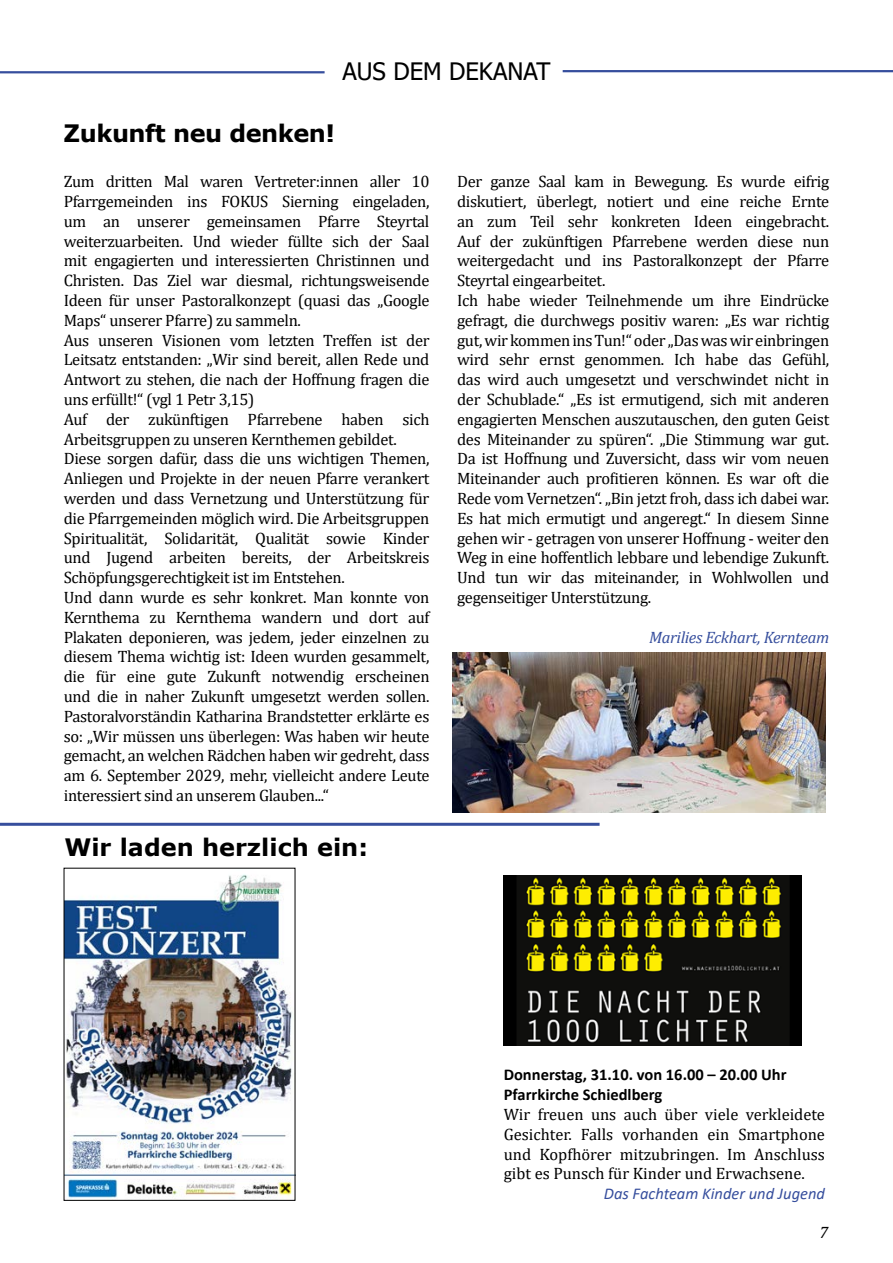
<style>
.page{position:relative;width:893px;height:1263px;background:#fff}
.page>*{position:absolute;margin:0;border:0;box-sizing:border-box;transform-origin:0 0}
.Fließtext_neu{font:700 24px "Verdana";color:#000}
.Fließtext_neu-2{font:700 24px "Verdana";letter-spacing:-.02em;color:#000}
.t1{font:24px "Tahoma";color:#000}
.Fließtext_neu-3{font:16.5px/19.8px "Cambria";letter-spacing:-.02em;color:#000;text-align:justify}
.Fließtext_neu-4{font:700 16.5px "Calibri";color:#000}
.Fließtext_neu-5{font:italic 16.5px "Calibri";color:#364e9d}
.Fließtext_neu-6{font:italic 16.5px "Cambria";letter-spacing:-.02em;color:#364e9d}
.t2{font:italic 16.5px "Cambria";color:#000}
</style>
<div class="page">
<hr style="left:0;top:71px;width:325px;height:2px;background:#364e9d">
<hr style="left:0;top:823px;width:600px;height:3px;background:#364e9d">
<hr style="left:563px;top:70px;width:330px;height:2px;background:#364e9d">
<img style="left:66px;top:874px;width:227px;height:325px">
<img style="left:504px;top:875px;width:297px;height:171px">
<img style="left:453px;top:653px;width:372px;height:160px">
<p class="t1" style="left:342px;top:55px;width:209px">AUS DEM DEKANAT</p>
<p class="Fließtext_neu-2" style="left:64px;top:116px;width:273px">Zukunft neu denken!</p>
<p class="Fließtext_neu-3" style="left:64px;top:172px;width:367px">Zum dritten Mal waren Vertreter:innen aller 10<br>Pfarrgemeinden ins FOKUS Sierning eingeladen, um an unserer gemeinsamen Pfarre Steyrtal weiterzuarbeiten. Und wieder füllte sich der Saal mit engagierten und interessierten Christinnen und Christen. Das Ziel war diesmal, richtungsweisende Ideen für unser Pastoralkonzept (quasi das „Google Maps“ unserer Pfarre) zu sammeln.</p>
<p class="Fließtext_neu-3" style="left:64px;top:330px;width:367px">Aus unseren Visionen vom letzten Treffen ist der Leitsatz entstanden: „Wir sind bereit, allen Rede und Antwort zu stehen, die nach der Hoffnung fragen die uns erfüllt!“ (vgl 1 Petr 3,15)</p>
<p class="Fließtext_neu-3" style="left:64px;top:409px;width:367px">Auf der zukünftigen Pfarrebene haben sich<br>Arbeitsgruppen zu unseren Kernthemen gebildet.</p>
<p class="Fließtext_neu-3" style="left:64px;top:449px;width:367px">Diese sorgen dafür, dass die uns wichtigen Themen, Anliegen und Projekte in der neuen Pfarre verankert werden und dass Vernetzung und Unterstützung für die Pfarrgemeinden möglich wird. Die Arbeitsgruppen Spiritualität, Solidarität, Qualität sowie Kinder und Jugend arbeiten bereits, der Arbeitskreis Schöpfungsgerechtigkeit ist im Entstehen.</p>
<p class="Fließtext_neu-3" style="left:64px;top:587px;width:367px">Und dann wurde es sehr konkret. Man konnte von Kernthema zu Kernthema wandern und dort auf Plakaten deponieren, was jedem, jeder einzelnen zu diesem Thema wichtig ist: Ideen wurden gesammelt, die für eine gute Zukunft notwendig erscheinen und die in naher Zukunft umgesetzt werden sollen.<br>Pastoralvorständin Katharina Brandstetter erklärte es so: „Wir müssen uns überlegen: Was haben wir heute gemacht, an welchen Rädchen haben wir gedreht, dass am 6. September 2029, mehr, vielleicht andere Leute interessiert sind an unserem Glauben...“</p>
<p class="Fließtext_neu" style="left:64px;top:830px;width:305px">Wir laden herzlich ein:</p>
<p class="Fließtext_neu-3" style="left:457px;top:172px;width:374px">Der ganze Saal kam in Bewegung. Es wurde eifrig diskutiert, überlegt, notiert und eine reiche Ernte an zum Teil sehr konkreten Ideen eingebracht.<br>Auf der zukünftigen Pfarrebene werden diese nun weitergedacht und ins Pastoralkonzept der Pfarre Steyrtal eingearbeitet.</p>
<p class="Fließtext_neu-3" style="left:457px;top:290px;width:374px">Ich habe wieder Teilnehmende um ihre Eindrücke gefragt, die durchwegs positiv waren: „Es war richtig gut, wir kommen ins Tun!“ oder „Das was wir einbringen wird sehr ernst genommen. Ich habe das Gefühl, das wird auch umgesetzt und verschwindet nicht in der Schublade.“ „Es ist ermutigend, sich mit anderen engagierten Menschen auszutauschen, den guten Geist des Miteinander zu spüren“. „Die Stimmung war gut.<br>Da ist Hoffnung und Zuversicht, dass wir vom neuen Miteinander auch profitieren können. Es war oft die Rede vom Vernetzen“. „Bin jetzt froh, dass ich dabei war.<br>Es hat mich ermutigt und angeregt.“ In diesem Sinne gehen wir - getragen von unserer Hoffnung - weiter den Weg in eine hoffentlich lebbare und lebendige Zukunft.<br>Und tun wir das miteinander, in Wohlwollen und gegenseitiger Unterstützung.</p>
<p class="Fließtext_neu-6" style="left:649px;top:625px;width:182px">Marilies Eckhart, Kernteam</p>
<p class="Fließtext_neu-4" style="left:504px;top:1063px;width:284px">Donnerstag, 31.10. von 16.00 – 20.00 Uhr</p>
<p class="Fließtext_neu-4" style="left:504px;top:1083px;width:160px">Pfarrkirche Schiedlberg</p>
<p class="Fließtext_neu-3" style="left:504px;top:1104px;width:323px">Wir freuen uns auch über viele verkleidete Gesichter. Falls vorhanden ein Smartphone und Kopfhörer mitzubringen. Im Anschluss gibt es Punsch für Kinder und Erwachsene.</p>
<p class="Fließtext_neu-5" style="left:604px;top:1182px;width:223px">Das Fachteam Kinder und Jugend</p>
<p class="t2" style="left:820px;top:1221px;width:10px">7</p>
</div>
